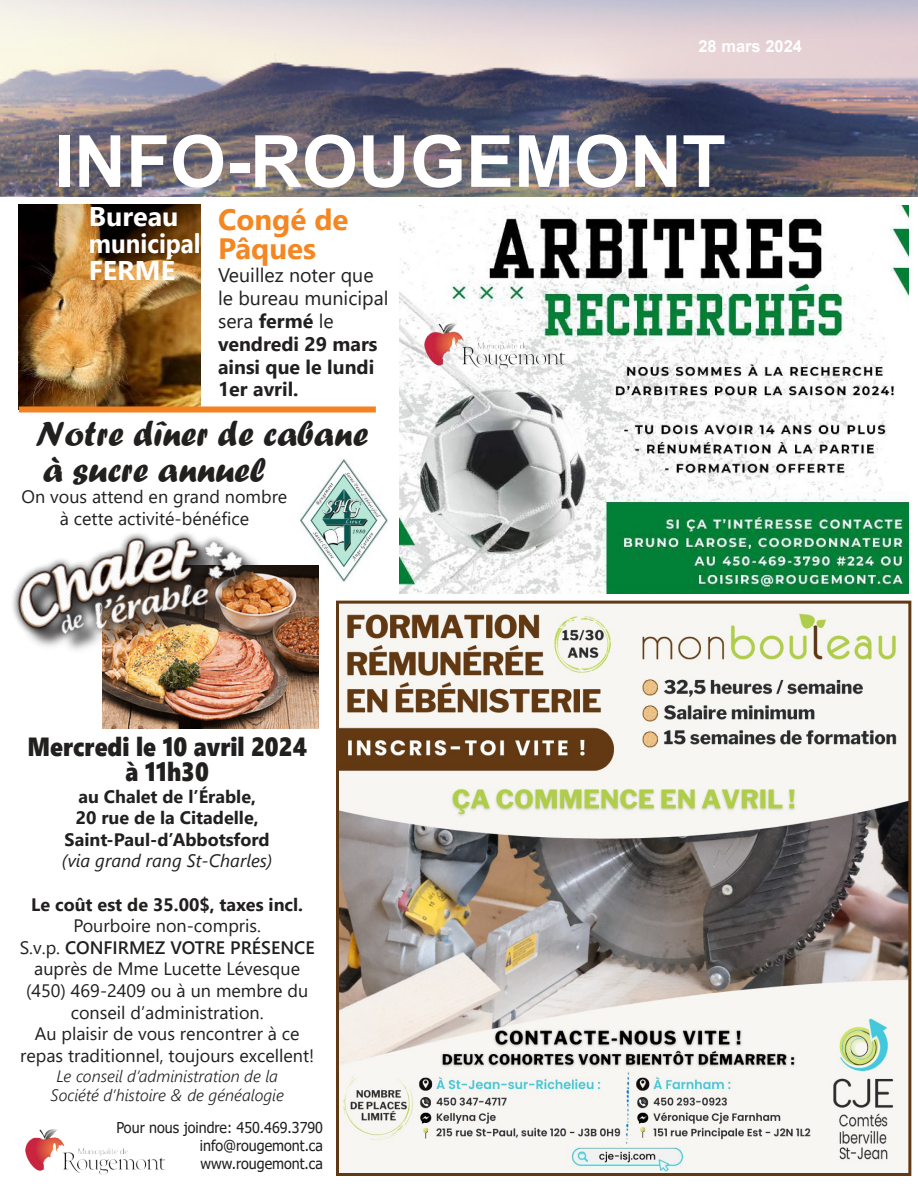
<style>
.page{position:relative;width:918px;height:1188px;background:#fff}
.page>*{position:absolute;margin:0;border:0;box-sizing:border-box;transform-origin:0 0}
.t1{font:700 72px "Arial";color:#fff}
.t2{font:36px/36px "Forte";color:#221f1f}
.t3{font:700 29.4px/29.4px "Segoe UI";color:#f58723}
.t4{font:700 27px/27px "Segoe UI";color:#fff}
.t5{font:26.25px/25.2px "Segoe UI Black";color:#221f1f;text-align:center;scale:.88 1}
.t6{font:700 19.65px/23px "Segoe UI";color:#221f1f}
.t7{font:18px/21.6px "Segoe UI";color:#221f1f;text-align:center}
.t8{font:700 18px/21.6px "Segoe UI";color:#221f1f;text-align:center}
.t9{font:italic 18px "Segoe UI";color:#221f1f}
.t10{font:italic 300 16.5px/19.8px "Segoe UI";color:#221f1f;text-align:center}
.t11{font:700 16.5px "Arial";color:#fff}
.t12{font:15px/18px "Tahoma";color:#221f1f;text-align:justify;scale:.95 1}
.s1{font-weight:400}
.s2{font-weight:600}
</style>
<div class="page">
<img style="left:301px;top:459px;width:87px;height:122px">
<img style="left:0;top:0;width:918px;height:196px">
<img style="left:25px;top:1129px;width:141px;height:46px">
<img style="left:19px;top:205px;width:182px;height:201px">
<div style="left:19px;top:406px;width:357px;height:6px;background:#f58220"></div>
<img style="left:102px;top:565px;width:216px;height:164px">
<div style="left:13px;top:531px;width:282px;height:171px;background:#221f1f;opacity:.75"></div>
<img style="left:12px;top:531px;width:249px;height:123px">
<img style="left:400px;top:205px;width:509px;height:389px">
<img style="left:340px;top:605px;width:567px;height:567px">
<div style="left:336px;top:601px;width:575px;height:575px;border:3px solid #613915"></div>
<img style="left:417px;top:317px;width:152px;height:55px">
<p class="t11" style="left:698px;top:37px;width:105px">28 mars 2024</p>
<h1 class="t1" style="left:54px;top:120px;width:673px">INFO-ROUGEMONT</h1>
<h3 class="t4" style="left:89px;top:205px;width:113px">Bureau municipal<br>FERMÉ</h3>
<h3 class="t3" style="left:218px;top:207px;width:132px">Congé de<br>Pâques</h3>
<p class="t6" style="left:218px;top:265px;width:172px"><span class="s1">Veuillez noter que le bureau municipal sera</span> fermé <span class="s1">le </span>vendredi 29 mars ainsi que le lundi<br>1er avril.</p>
<h2 class="t2" style="left:36px;top:416px;width:334px">Notre dîner de cabane à sucre annuel</h2>
<p class="t7" style="left:21px;top:488px;width:267px">On vous attend en grand nombre à cette activité-bénéfice</p>
<h3 class="t5" style="left:27px;top:734px;width:319px">Mercredi le 10 avril 2024 à 11h30</h3>
<p class="t8" style="left:65px;top:787px;width:207px">au Chalet de l’Érable,<br>20 rue de la Citadelle,<br>Saint-Paul-d’Abbotsford</p>
<p class="t9" style="left:62px;top:854px;width:212px">(via grand rang St-Charles)</p>
<p class="t8" style="left:31px;top:895px;width:273px">Le coût est de 35.00$, taxes incl.</p>
<p class="t7" style="left:20px;top:917px;width:296px">Pourboire non-compris.<br>S.v.p. <span class="s2">CONFIRMEZ VOTRE PRÉSENCE </span>auprès de Mme Lucette Lévesque (450) 469-2409 ou à un membre du conseil d’administration.<br>Au plaisir de vous rencontrer à ce repas traditionnel, toujours excellent!</p>
<p class="t10" style="left:51px;top:1067px;width:235px">Le conseil d’administration de la<br>Société d’histoire &amp; de généalogie</p>
<p class="t12" style="left:200px;top:1120px;width:131px;text-indent:-83px">Pour nous joindre: 450.469.3790 info@rougemont.ca www.rougemont.ca</p>
</div>
